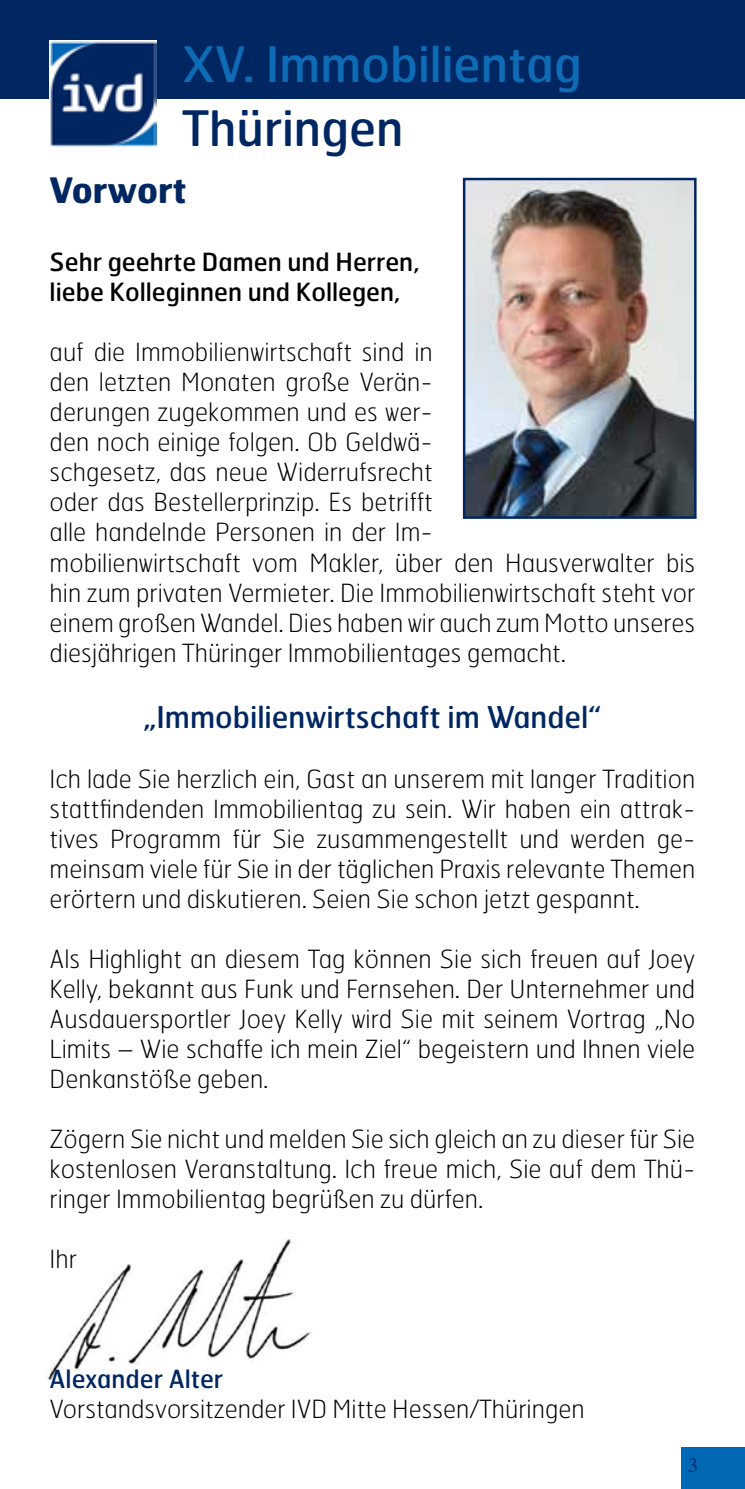
<style>
.page{position:relative;width:745px;height:1489px;background:#fff}
.page>*{position:absolute;margin:0;border:0;box-sizing:border-box;transform-origin:0 0}
.t1{font:48.75px "Hermes";color:#0d6cb5}
.t2{font:48.75px "Hermes";color:#002762}
.t3{font:700 35px "Hermes";color:#002762}
.t4{font:30px "Hermes";color:#002762}
.t5{font:100 25px/30px "Hermes";color:#000;text-align:justify}
.t6{font:25px/30px "Hermes";color:#000}
.t7{font:25px "Hermes";color:#002762}
.t8{font:20px "Times";color:#002762}
</style>
<div class="page">
<img style="left:47px;top:1239px;width:264px;height:140px">
<div style="left:0;top:0;width:744px;height:99px;background:#002762"></div>
<img style="left:50px;top:40px;width:106px;height:107px">
<div style="left:680px;top:1446px;width:64px;height:42px;background:#0068b5"></div>
<img style="left:465px;top:181px;width:228px;height:335px">
<div style="left:462px;top:178px;width:234px;height:341px;border:2px solid #002762"></div>
<h1 class="t1" style="left:182px;top:33px;width:401px">XV. Immobilientag</h1>
<h1 class="t2" style="left:182px;top:97px;width:223px">Thüringen</h1>
<h2 class="t3" style="left:50px;top:167px;width:138px">Vorwort</h2>
<p class="t6" style="left:50px;top:246px;width:371px">Sehr geehrte Damen und Herren, liebe Kolleginnen und Kollegen,</p>
<p class="t5" style="left:50px;top:336px;width:646px;text-align:left">auf die Immobilienwirtschaft sind in<br>den letzten Monaten große Verän-<br>derungen zugekommen und es wer-<br>den noch einige folgen. Ob Geldwä-<br>schgesetz, das neue Widerrufsrecht<br>oder das Bestellerprinzip. Es betrifft<br>alle handelnde Personen in der Im-<br>mobilienwirtschaft vom Makler, über den Hausverwalter bis hin zum privaten Vermieter. Die Immobilienwirtschaft steht vor einem großen Wandel. Dies haben wir auch zum Motto unseres diesjährigen Thüringer Immobilientages gemacht.</p>
<p class="t4" style="left:143px;top:697px;width:460px">„Immobilienwirtschaft im Wandel“</p>
<p class="t5" style="left:50px;top:763px;width:646px">Ich lade Sie herzlich ein, Gast an unserem mit langer Tradition stattfindenden Immobilientag zu sein. Wir haben ein attrak&shy;tives Programm für Sie zusammengestellt und werden ge&shy;meinsam viele für Sie in der täglichen Praxis relevante Themen erörtern und diskutieren. Seien Sie schon jetzt gespannt.</p>
<p class="t5" style="left:50px;top:943px;width:646px">Als Highlight an diesem Tag können Sie sich freuen auf Joey Kelly, bekannt aus Funk und Fernsehen. Der Unternehmer und Ausdauersportler Joey Kelly wird Sie mit seinem Vortrag „No Limits – Wie schaffe ich mein Ziel“ begeistern und Ihnen viele Denkanstöße geben.</p>
<p class="t5" style="left:50px;top:1123px;width:646px">Zögern Sie nicht und melden Sie sich gleich an zu dieser für Sie kostenlosen Veranstaltung. Ich freue mich, Sie auf dem Thü&shy;ringer Immobilientag begrüßen zu dürfen.</p>
<p class="t5" style="left:50px;top:1243px;width:29px">Ihr</p>
<p class="t7" style="left:50px;top:1362px;width:175px">Alexander Alter</p>
<p class="t5" style="left:50px;top:1393px;width:536px">Vorstandsvorsitzender IVD Mitte Hessen/Thüringen</p>
<p class="t8" style="left:687px;top:1445px;width:11px">3</p>
</div>
